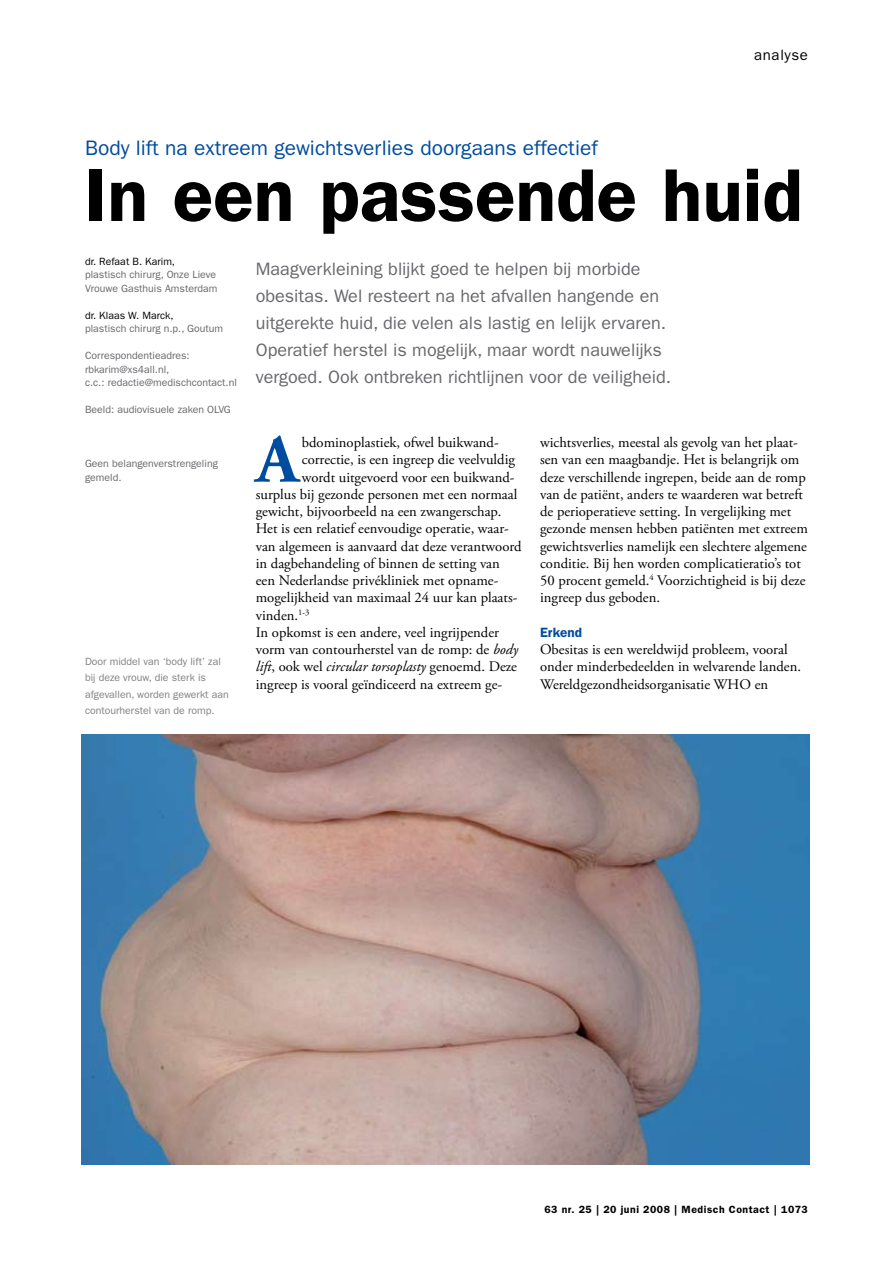
<style>
.page{position:relative;width:893px;height:1263px;background:#fff}
.page>*{position:absolute;margin:0;border:0;box-sizing:border-box;transform-origin:0 0}
.t1{font:600 75px "ITC Franklin Gothic Std";color:#000}
.t2{font:700 68.25px "Adobe Garamond Pro";color:#004d9f}
.t3{font:21px "ITC Franklin Gothic Std";color:#004d9f}
.t4{font:18px/27px "ITC Franklin Gothic Std";color:#68676c}
.t5{font:15px "ITC Franklin Gothic Std";letter-spacing:.04em;color:#000}
.t6{font:14.7px/17.2px "Adobe Garamond Pro";color:#000}
.t7{font:italic 14.7px "Adobe Garamond Pro";color:#000}
.t8{font:600 13.5px "ITC Franklin Gothic Std";color:#004d9f}
.t9{font:10.5px/13.5px "ITC Franklin Gothic Std";color:#68676c}
.t10{font:10.5px/16.5px "ITC Franklin Gothic Std";color:#818084}
.t11{font:600 10.5px "ITC Franklin Gothic Std";letter-spacing:.05em;color:#000}
.t12{font:10.5px "ITC Franklin Gothic Std";color:#000}
.s1{font-style:italic}
.s2{font-style:normal}
</style>
<div class="page">
<img style="left:82px;top:734px;width:727px;height:430px">
<h3 class="t3" style="left:85px;top:136px;width:514px">Body lift na extreem gewichtsverlies doorgaans effectief</h3>
<p class="t5" style="left:754px;top:46px;width:55px">analyse</p>
<h1 class="t1" style="left:85px;top:151px;width:719px">In een passende huid</h1>
<p class="t12" style="left:85px;top:255px;width:92px">dr. Refaat B. Karim,</p>
<p class="t9" style="left:85px;top:268px;width:134px">plastisch chirurg, Onze Lieve<br>Vrouwe Gasthuis Amsterdam</p>
<p class="t12" style="left:85px;top:309px;width:90px">dr. Klaas W. Marck,</p>
<p class="t9" style="left:85px;top:322px;width:140px">plastisch chirurg n.p., Goutum</p>
<p class="t9" style="left:85px;top:349px;width:153px">Correspondentieadres: rbkarim@xs4all.nl,<br>c.c.: redactie@medischcontact.nl</p>
<p class="t9" style="left:85px;top:403px;width:147px">Beeld: audiovisuele zaken OLVG</p>
<p class="t9" style="left:85px;top:457px;width:134px">Geen belangenverstrengeling gemeld.</p>
<p class="t10" style="left:85px;top:653px;width:145px">Door middel van ‘body lift’ zal bij deze vrouw, die sterk is afgevallen, worden gewerkt aan contourherstel van de romp.</p>
<p class="t4" style="left:256px;top:255px;width:417px">Maagverkleining blijkt goed te helpen bij morbide obesitas. Wel resteert na het afvallen hangende en uitgerekte huid, die velen als lastig en lelijk ervaren.<br>Operatief herstel is mogelijk, maar wordt nauwelijks vergoed. Ook ontbreken richtlijnen voor de veiligheid.</p>
<h2 class="t2" style="left:256px;top:420px;width:44px">A</h2>
<p class="t6" style="left:302px;top:434px;width:198px">bdominoplastiek, ofwel buikwand-</p>
<p class="t6" style="left:302px;top:452px;width:215px">correctie, is een ingreep die veelvuldig</p>
<p class="t6" style="left:302px;top:469px;width:214px">wordt uitgevoerd voor een buikwand-</p>
<p class="t6" style="left:256px;top:486px;width:263px">surplus bij gezonde personen met een normaal</p>
<p class="t6" style="left:256px;top:503px;width:247px">gewicht, bijvoorbeeld na een zwangerschap.</p>
<p class="t6" style="left:256px;top:521px;width:255px">Het is een relatief eenvoudige operatie, waar-</p>
<p class="t6" style="left:256px;top:538px;width:267px">van algemeen is aanvaard dat deze verantwoord</p>
<p class="t6" style="left:256px;top:555px;width:246px">in dagbehandeling of binnen de setting van</p>
<p class="t6" style="left:256px;top:572px;width:244px">een Nederlandse privékliniek met opname-</p>
<p class="t6" style="left:256px;top:590px;width:263px">mogelijkheid van maximaal 24 uur kan plaats-</p>
<p class="t6" style="left:256px;top:607px;width:55px">vinden.<sup>1-3</sup></p>
<p class="t6" style="left:256px;top:624px;width:245px">In opkomst is een andere, veel ingrijpender</p>
<p class="t6" style="left:256px;top:641px;width:264px">vorm van contourherstel van de romp: de <span class="s1">body</span></p>
<p class="t7" style="left:256px;top:658px;width:263px">lift<span class="s2">, ook wel</span> circular torsoplasty <span class="s2">genoemd. Deze</span></p>
<p class="t6" style="left:256px;top:676px;width:248px">ingreep is vooral geïndiceerd na extreem ge-</p>
<p class="t6" style="left:540px;top:434px;width:269px">wichtsverlies, meestal als gevolg van het plaat&shy;sen van een maagbandje. Het is belangrijk om deze verschillende ingrepen, beide aan de romp van de patiënt, anders te waarderen wat betreft de perioperatieve setting. In vergelijking met gezonde mensen hebben patiënten met extreem gewichtsverlies namelijk een slechtere algemene conditie. Bij hen worden complicatieratio’s tot 50 procent gemeld.<sup>4</sup> Voorzichtigheid is bij deze ingreep dus geboden.</p>
<p class="t8" style="left:540px;top:624px;width:43px">Erkend</p>
<p class="t6" style="left:540px;top:641px;width:262px">Obesitas is een wereldwijd probleem, vooral onder minderbedeelden in welvarende landen.<br>Wereldgezondheidsorganisatie WHO en</p>
<p class="t11" style="left:544px;top:1203px;width:265px">63 nr. 25 | 20 juni 2008 | Medisch Contact | 1073</p>
</div>
